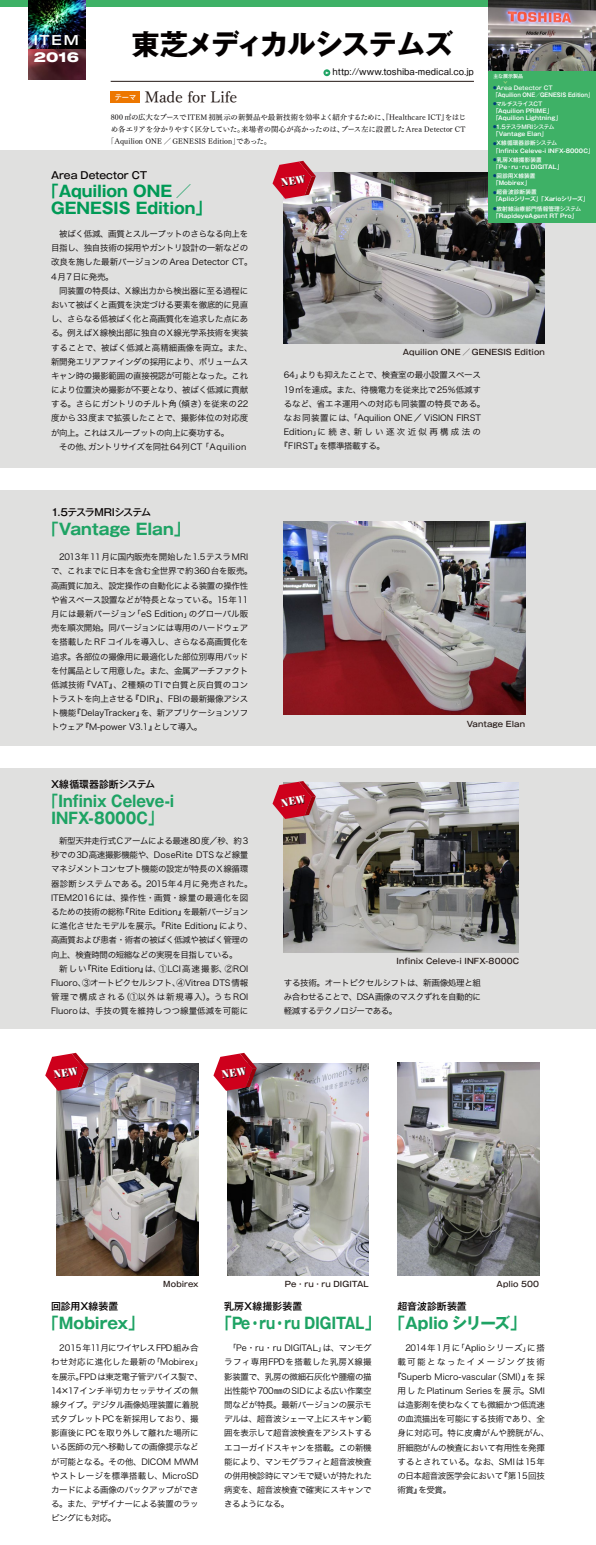
<style>
.page{position:relative;width:596px;height:1545px;background:#fff}
.page>*{position:absolute;margin:0;border:0;box-sizing:border-box;transform-origin:0 0}
.t1{font:700 28.3px "Gothic MB101 Pro";letter-spacing:-.04em;color:#040000}
.t2{font:700 15.6px "Gothic MB101 Pro";letter-spacing:-.01em;color:#1ea364}
.t3{font:700 15.6px/17px "Gothic MB101 Pro";letter-spacing:-.01em;color:#009a56}
.t4{font:700 15.6px/17px "Gothic MB101 Pro";letter-spacing:-.01em;color:#1ea364;text-align:center;scale:.9 1}
.t5{font:15.6px "Tsuku Min Pro M";letter-spacing:-.015em;color:#221714}
.t6{font:500 expanded 13.9px "Helvetica Neue";color:#fff}
.t7{font:800 expanded 13.9px "Helvetica Neue";color:#fff}
.t8{font:500 9.9px "Gothic MB101 Pro";letter-spacing:-.01em;color:#040000}
.t9{font:500 9.9px "Gothic MB101 Pro";letter-spacing:-.065em;color:#040000}
.t10{font:500 9.9px "Gothic MB101 Pro";letter-spacing:.01em;color:#040000}
.t11{font:8.5px/14.2px "Hira Kaku Std W3";letter-spacing:-.03em;color:#040000}
.t12{font:8.5px/14.2px "Hira Kaku Std W3";color:#040000}
.t13{font:8.5px "Gothic MB101 Pro";color:#040000}
.t14{font:8.5px "Hira Kaku Std W3";letter-spacing:-.01em;color:#040000}
.t15{font:8.5px "Hira Kaku Std W3";letter-spacing:.27em;color:#040000}
.t16{font:8.5px "Hira Kaku Std W3";letter-spacing:.07em;color:#040000}
.t17{font:8.5px "Hira Kaku Std W3";letter-spacing:.015em;color:#040000}
.t18{font:8.5px "Hira Kaku Std W3";letter-spacing:-.05em;color:#040000}
.t19{font:8.5px "Hira Kaku Std W3";letter-spacing:.165em;color:#040000}
.t20{font:500 7.8px "Gothic MB101 Pro";letter-spacing:.005em;color:#221714}
.t21{font:7.4px "Tsuku Min Pro M";color:#040000}
.t22{font:500 7.1px "Gothic MB101 Pro";color:#fff}
.t23{font:700 5.7px/7.1px "Gothic MB101 Pro De";letter-spacing:.005em;color:#fff}
.t24{font:500 5.7px "Gothic MB101 Pro";letter-spacing:.005em;color:#fff}
.t25{font:700 5.7px "Gothic MB101 Pro De";letter-spacing:.005em;color:#fff;scale:.9 1}
.t26{font:700 5.7px "Gothic MB101 Pro De";letter-spacing:-.025em;color:#fff}
.t27{font:500 5.7px "Gothic MB101 Pro";letter-spacing:-.04em;color:#fff}
.t28{font:500 5.7px "Gothic MB101 Pro";letter-spacing:-.055em;color:#fff}
.t29{font:500 5.7px "Gothic MB101 Pro";letter-spacing:.025em;color:#fff}
.t30{font:500 5px "Gothic MB101 Pro";letter-spacing:.01em;color:#fff}
.t31{font:5px "Gothic MB101 Pro";color:#fff697;scale:.7 1}
.t32{font:3px "Gothic MB101 Pro";color:#fff;scale:1.67 1}
.s1{font-size:3.5px;color:#003d79}
.s2{font-family:"Gothic MB101 Pro"}
</style>
<div class="page">
<div style="left:0;top:150px;width:595px;height:318px;background:#e0e0df"></div>
<div style="left:0;top:490px;width:595px;height:256px;background:#e0e0df"></div>
<div style="left:0;top:768px;width:595px;height:261px;background:#e0e0df"></div>
<div style="left:323px;top:69px;width:7px;height:7px;background:#1ea364;border-radius:50%"></div>
<div style="left:0;top:0;width:595px;height:6px;background:#3eb166"></div>
<img style="left:28px;top:48px;width:57px;height:31px">
<img style="left:28px;top:0;width:57px;height:48px">
<hr style="left:111px;top:81px;width:362px;height:1px;background:#221714">
<img style="left:283px;top:173px;width:261px;height:170px">
<img style="left:283px;top:522px;width:241px;height:192px">
<div style="left:488px;top:0;width:107px;height:223px;background:#3eb166"></div>
<img style="left:488px;top:0;width:107px;height:71px">
<img style="left:283px;top:782px;width:235px;height:170px">
<div style="left:111px;top:91px;width:29px;height:12px;background:#ed7700"></div>
<img style="left:57px;top:1063px;width:141px;height:213px">
<img style="left:227px;top:1063px;width:142px;height:213px">
<img style="left:397px;top:1063px;width:142px;height:212px">
<svg style="left:272px;top:161px;width:43px;height:38px"></svg>
<svg style="left:272px;top:781px;width:43px;height:38px"></svg>
<svg style="left:45px;top:1053px;width:43px;height:38px"></svg>
<svg style="left:213px;top:1053px;width:43px;height:38px"></svg>
<h3 class="t6" style="left:34px;top:31px;width:47px">ITEM</h3>
<h3 class="t7" style="left:34px;top:48px;width:47px">2016</h3>
<h1 class="t1" style="left:131px;top:21px;width:323px">東芝メディカルシステムズ</h1>
<p class="t22" style="left:115px;top:92px;width:23px">テーマ</p>
<h2 class="t5" style="left:145px;top:83px;width:94px">Made for Life</h2>
<p class="t32" style="left:324px;top:70px;width:4px">▶</p>
<p class="t13" style="left:332px;top:65px;width:143px">http://www.toshiba-medical.co.jp</p>
<p class="t21" style="left:111px;top:111px;width:356px">800㎡の広大なブースでITEM初展示の新製品や最新技術を効率よく紹介するために、『Healthcare ICT』をはじ</p>
<p class="t21" style="left:111px;top:123px;width:356px">め各エリアを分かりやすく区分していた。来場者の関心が高かったのは、ブース左に設置したArea Detector CT</p>
<p class="t21" style="left:107px;top:135px;width:166px">「Aquilion ONE ／ GENESIS Edition」であった。</p>
<h2 class="t3" style="left:51px;top:180px;width:161px;text-indent:-8px">「Aquilion ONE ／<br>GENESIS Edition」</h2>
<p class="t8" style="left:51px;top:167px;width:98px">Area Detector CT</p>
<p class="t30" style="left:493px;top:72px;width:31px">主な展示製品</p>
<p class="t31" style="left:501px;top:84px;width:6px;rotate:-90deg">＜</p>
<p class="t24" style="left:492px;top:83px;width:61px"><span class="s1">●</span>Area Detector CT</p>
<p class="t25" style="left:492px;top:90px;width:112px">「Aquilion ONE／GENESIS Edition」</p>
<p class="t28" style="left:492px;top:99px;width:51px"><span class="s1">●</span>マルチスライスCT</p>
<p class="t23" style="left:492px;top:106px;width:69px">「Aquilion PRIME」「Aquilion Lightning」</p>
<p class="t27" style="left:492px;top:122px;width:63px"><span class="s1">●</span>1.5テスラMRIシステム</p>
<p class="t23" style="left:493px;top:130px;width:55px">「Vantage Elan」</p>
<p class="t24" style="left:492px;top:139px;width:65px"><span class="s1">●</span>X線循環器診断システム</p>
<p class="t23" style="left:492px;top:146px;width:102px">「Infinix Celeve-i INFX-8000C」</p>
<p class="t29" style="left:492px;top:155px;width:50px"><span class="s1">●</span>乳房X線撮影装置</p>
<p class="t23" style="left:492px;top:162px;width:71px">「Pe・ru・ru DIGITAL」</p>
<p class="t24" style="left:492px;top:171px;width:44px"><span class="s1">●</span>回診用X線装置</p>
<p class="t23" style="left:492px;top:179px;width:39px">「Mobirex」</p>
<p class="t24" style="left:492px;top:187px;width:45px"><span class="s1">●</span>超音波診断装置</p>
<p class="t26" style="left:492px;top:195px;width:97px">「Aplioシリーズ」「Xarioシリーズ」</p>
<p class="t24" style="left:492px;top:204px;width:89px"><span class="s1">●</span>放射線治療部門情報管理システム</p>
<p class="t23" style="left:492px;top:211px;width:85px">「RapideyeAgent RT Pro」</p>
<p class="t11" style="left:51px;top:227px;width:203px">　被ばく低減、画質とスループットのさらなる向上を目指し、独自技術の採用やガントリ設計の一新などの改良を施した最新バージョンのArea Detector CT。<br>4月7日に発売。<br>　同装置の特長は、X線出力から検出器に至る過程において被ばくと画質を決定づける要素を徹底的に見直し、さらなる低被ばく化と高画質化を追求した点にある。例えばX線検出部に独自のX線光学系技術を実装することで、被ばく低減と高精細画像を両立。また、新開発エリアファインダの採用により、ボリュームスキャン時の撮影範囲の直接視認が可能となった。これにより位置決め撮影が不要となり、被ばく低減に貢献する。さらにガントリのチルト角（傾き）を従来の22度から33度まで拡張したことで、撮影体位の対応度が向上。これはスループットの向上に奏功する。<br>　その他、ガントリサイズを同社64列CT「Aquilion</p>
<p class="t9" style="left:51px;top:504px;width:101px">1.5テスラMRIシステム</p>
<h2 class="t2" style="left:43px;top:516px;width:147px">「Vantage Elan」</h2>
<p class="t11" style="left:51px;top:550px;width:203px;text-indent:8px">2013年11月に国内販売を開始した1.5テスラ MRIで、これまでに日本を含む全世界で約360台を販売。高画質に加え、設定操作の自動化による装置の操作性や省スペース設置などが特長となっている。15年11月には最新バージョン「eS Edition」のグローバル販売を順次開始。同バージョンには専用のハードウェアを搭載した RF コイルを導入し、さらなる高画質化を追求。各部位の撮像用に最適化した部位別専用パッドを付属品として用意した。また、金属アーチファクト低減技術『VAT』、2種類のTIで白質と灰白質のコントラストを向上させる『DIR』、FBIの最新撮像アシスト機能『DelayTracker』を、新アプリケーションソフトウェア『M-power V3.1』として導入。</p>
<p class="t8" style="left:51px;top:776px;width:106px">X線循環器診断システム</p>
<h2 class="t4" style="left:44px;top:791px;width:146px">「Infinix Celeve-i<br>INFX-8000C」</h2>
<p class="t12" style="left:51px;top:834px;width:203px">　新型天井走行式Cアームによる最速80度／秒、約3秒での3D高速撮影機能や、DoseRite DTS など線量マネジメントコンセプト機能の設定が特長のX線循環器診断システムである。2015年4月に発売された。<br>ITEM2016には、操作性・画質・線量の最適化を図るための技術の総称『Rite Edition』を最新バージョンに進化させたモデルを展示。『Rite Edition』により、高画質および患者・術者の被ばく低減や被ばく管理の向上、検査時間の短縮などの実現を目指している。<br>　新しい『Rite Edition』は、①LCI高速撮影、②ROI<br>Fluoro、③オートピクセルシフト、④Vitrea DTS情報管理で構成される（①以外は新規導入）。うちROI<br>Fluoroは、手技の質を維持しつつ線量低減を可能に</p>
<p class="t20" style="left:403px;top:345px;width:143px">Aquilion ONE ／ GENESIS Edition</p>
<p class="t11" style="left:283px;top:368px;width:198px">64」よりも抑えたことで、検査室の最小設置スペース</p>
<p class="t11" style="left:283px;top:382px;width:199px">19㎡を達成。また、待機電力を従来比で25％低減す</p>
<p class="t14" style="left:283px;top:397px;width:203px">るなど、省エネ運用への対応も同装置の特長である。</p>
<p class="t12" style="left:283px;top:411px;width:199px">なお同装置には、「Aquilion ONE／ ViSION FIRST</p>
<p class="t15" style="left:283px;top:426px;width:199px">Edition」に続き、新しい逐次近似再構成法の</p>
<p class="t18" style="left:279px;top:440px;width:107px">『FIRST』を標準搭載する。</p>
<p class="t20" style="left:466px;top:718px;width:60px">Vantage Elan</p>
<p class="t20" style="left:396px;top:955px;width:124px">Infinix Celeve-i INFX-8000C</p>
<p class="t11" style="left:283px;top:976px;width:199px;text-align:justify">する技術。オートピクセルシフトは、新画像処理と組み合わせることで、DSA画像のマスクずれを自動的に軽減するテクノロジーである。</p>
<p class="t8" style="left:51px;top:1298px;width:69px">回診用X線装置</p>
<h2 class="t2" style="left:43px;top:1310px;width:102px">「Mobirex」</h2>
<p class="t20" style="left:163px;top:1277px;width:37px">Mobirex</p>
<p class="t20" style="left:285px;top:1277px;width:85px">Pe・ru・ru DIGITAL</p>
<p class="t20" style="left:496px;top:1277px;width:44px">Aplio 500</p>
<p class="t10" style="left:224px;top:1298px;width:79px">乳房X線撮影装置</p>
<h2 class="t2" style="left:216px;top:1310px;width:165px">「Pe・ru・ru DIGITAL」</h2>
<p class="t8" style="left:397px;top:1298px;width:71px">超音波診断装置</p>
<h2 class="t2" style="left:389px;top:1310px;width:138px">「Aplio シリーズ」</h2>
<p class="t11" style="left:51px;top:1341px;width:153px;text-indent:8px">2015年11月にワイヤレスFPD組み合わせ対応に進化した最新の「Mobirex」を展示。FPDは東芝電子管デバイス製で、<br>14<span class="s2">×</span>17インチ半切カセッテサイズの無線タイプ。デジタル画像処理装置に着脱式タブレットPCを新採用しており、撮影直後にPCを取り外して離れた場所にいる医師の元へ移動しての画像提示などが可能となる。その他、DICOM MWMやストレージを標準搭載し、MicroSDカードによる画像のバックアップができる。また、デザイナーによる装置のラッピングにも対応。</p>
<p class="t16" style="left:405px;top:1342px;width:141px">2014年1月に「Aplioシリーズ」に搭</p>
<p class="t11" style="left:224px;top:1341px;width:149px;text-align:justify">　「Pe・ru・ru DIGITAL」は、マンモグラフィ専用FPDを搭載した乳房X線撮影装置で、乳房の微細石灰化や腫瘤の描出性能や700㎜のSIDによる広い作業空間などが特長。最新バージョンの展示モデルは、超音波シェーマ上にスキャン範囲を表示して超音波検査をアシストするエコーガイドスキャンを搭載。この新機能により、マンモグラフィと超音波検査の併用検診時にマンモで疑いが持たれた病変を、超音波検査で確実にスキャンできるようになる。</p>
<p class="t19" style="left:397px;top:1356px;width:149px">載可能となったイメージング技術</p>
<p class="t12" style="left:393px;top:1369px;width:153px">『Superb Micro-vascular（SMI）』を採</p>
<p class="t12" style="left:397px;top:1383px;width:149px">用したPlatinum Seriesを展示。SMI</p>
<p class="t11" style="left:397px;top:1397px;width:149px">は造影剤を使わなくても微細かつ低流速</p>
<p class="t11" style="left:397px;top:1412px;width:149px">の血流描出を可能にする技術であり、全</p>
<p class="t12" style="left:397px;top:1426px;width:153px">身に対応可。特に皮膚がんや膀胱がん、</p>
<p class="t11" style="left:397px;top:1440px;width:149px">肝細胞がんの検査において有用性を発揮</p>
<p class="t17" style="left:397px;top:1455px;width:149px">するとされている。なお、SMIは15年</p>
<p class="t11" style="left:397px;top:1468px;width:149px">の日本超音波医学会において『第15回技</p>
<p class="t11" style="left:397px;top:1483px;width:55px">術賞』を受賞。</p>
</div>
